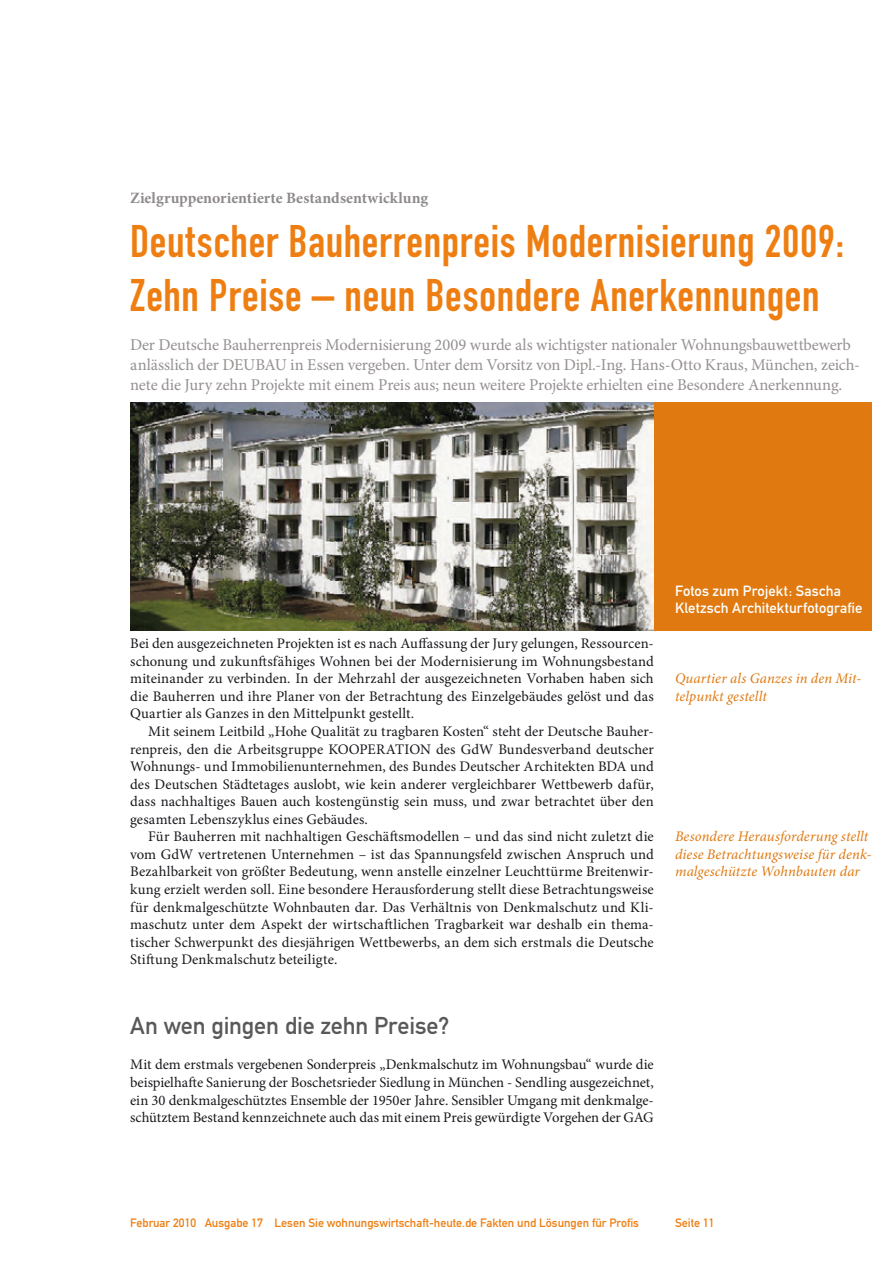
<style>
.page{position:relative;width:893px;height:1263px;background:#fff}
.page>*{position:absolute;margin:0;border:0;box-sizing:border-box;transform-origin:0 0}
.Überschrift_Groß{font:45px/54px "DIN Engschrift";letter-spacing:.015em;color:#ee7e11}
.Überschrift_Grau{font:24px "DIN Mittelschrift";letter-spacing:-.005em;color:#5a5959}
.Anlesetext{font:16.5px/19.8px "Minion Pro";letter-spacing:-.01em;color:#969190}
.Kategorie{font:700 15.75px "Minion Pro";letter-spacing:.005em;color:#8e8a89}
.Fliesstext{font:14.7px/17.5px "Minion Pro";letter-spacing:.005em;color:#1a171c;text-align:justify}
.Fließtext_erste_Zeil{font:14.7px/17.5px "Minion Pro";color:#1a171c;text-align:justify}
.Zwischentext{font:italic 14.7px/17.5px "Minion Pro";letter-spacing:.005em;color:#df7910}
.Bildunterschrift{font:14.7px/17.5px "DIN Mittelschrift";letter-spacing:.01em;color:#fff}
.t1{font:12px "DIN Mittelschrift";color:#ee7e11}
</style>
<div class="page">
<div style="left:654px;top:402px;width:218px;height:229px;background:#df7910"></div>
<img style="left:130px;top:402px;width:524px;height:229px">
<p class="Kategorie" style="left:130px;top:187px;width:300px">Zielgruppenorientierte Bestandsentwicklung</p>
<p class="Überschrift_Groß" style="left:130px;top:214px;width:716px">Deutscher Bauherrenpreis Modernisierung 2009:<br>Zehn Preise – neun Besondere Anerkennungen</p>
<p class="Anlesetext" style="left:130px;top:335px;width:731px">Der Deutsche Bauherrenpreis Modernisierung 2009 wurde als wichtigster nationaler Wohnungsbauwettbewerb anlässlich der DEUBAU in Essen vergeben. Unter dem Vorsitz von Dipl.-Ing. Hans-Otto Kraus, München, zeich&shy;nete die Jury zehn Projekte mit einem Preis aus; neun weitere Projekte erhielten eine Besondere Anerkennung.</p>
<p class="Fließtext_erste_Zeil" style="left:130px;top:635px;width:525px">Bei den ausgezeichneten Projekten ist es nach Auffassung der Jury gelungen, Ressourcen&shy;schonung und zukunftsfähiges Wohnen bei der Modernisierung im Wohnungsbestand miteinander zu verbinden. In der Mehrzahl der ausgezeichneten Vorhaben haben sich die Bauherren und ihre Planer von der Betrachtung des Einzelgebäudes gelöst und das Quartier als Ganzes in den Mittelpunkt gestellt.</p>
<p class="Fliesstext" style="left:130px;top:723px;width:525px;text-indent:18px">Mit seinem Leitbild „Hohe Qualität zu tragbaren Kosten“ steht der Deutsche Bauher&shy;renpreis, den die Arbeitsgruppe KOOPERATION des GdW Bundesverband deutscher Wohnungs- und Immobilienunternehmen, des Bundes Deutscher Architekten BDA und des Deutschen Städtetages auslobt, wie kein anderer vergleichbarer Wettbewerb dafür, dass nachhaltiges Bauen auch kostengünstig sein muss, und zwar betrachtet über den gesamten Lebenszyklus eines Gebäudes.</p>
<p class="Fliesstext" style="left:130px;top:828px;width:525px;text-indent:18px">Für Bauherren mit nachhaltigen Geschäftsmodellen – und das sind nicht zuletzt die vom GdW vertretenen Unternehmen – ist das Spannungsfeld zwischen Anspruch und Bezahlbarkeit von größter Bedeutung, wenn anstelle einzelner Leuchttürme Breitenwir&shy;kung erzielt werden soll. Eine besondere Herausforderung stellt diese Betrachtungsweise für denkmalgeschützte Wohnbauten dar. Das Verhältnis von Denkmalschutz und Kli&shy;maschutz unter dem Aspekt der wirtschaftlichen Tragbarkeit war deshalb ein thema&shy;tischer Schwerpunkt des diesjährigen Wettbewerbs, an dem sich erstmals die Deutsche Stiftung Denkmalschutz beteiligte.</p>
<p class="Überschrift_Grau" style="left:130px;top:1012px;width:321px">An wen gingen die zehn Preise?</p>
<p class="Fließtext_erste_Zeil" style="left:130px;top:1056px;width:525px">Mit dem erstmals vergebenen Sonderpreis „Denkmalschutz im Wohnungsbau“ wurde die beispielhafte Sanierung der Boschetsrieder Siedlung in München - Sendling ausgezeichnet, ein 30 denkmalgeschütztes Ensemble der 1950er Jahre. Sensibler Umgang mit denkmalge&shy;schütztem Bestand kennzeichnete auch das mit einem Preis gewürdigte Vorgehen der GAG</p>
<p class="Bildunterschrift" style="left:675px;top:582px;width:189px">Fotos zum Projekt: Sascha<br>Kletzsch Architekturfotografie</p>
<p class="Zwischentext" style="left:675px;top:670px;width:188px">Quartier als Ganzes in den Mit&shy;telpunkt gestellt</p>
<p class="Zwischentext" style="left:675px;top:828px;width:198px">Besondere Herausforderung stellt diese Betrachtungsweise für denk&shy;malgeschützte Wohnbauten dar</p>
<p class="t1" style="left:130px;top:1216px;width:510px">Februar 2010 Ausgabe 17 Lesen Sie wohnungswirtschaft-heute.de Fakten und Lösungen für Profis</p>
<p class="t1" style="left:675px;top:1216px;width:41px">Seite 11</p>
</div>
